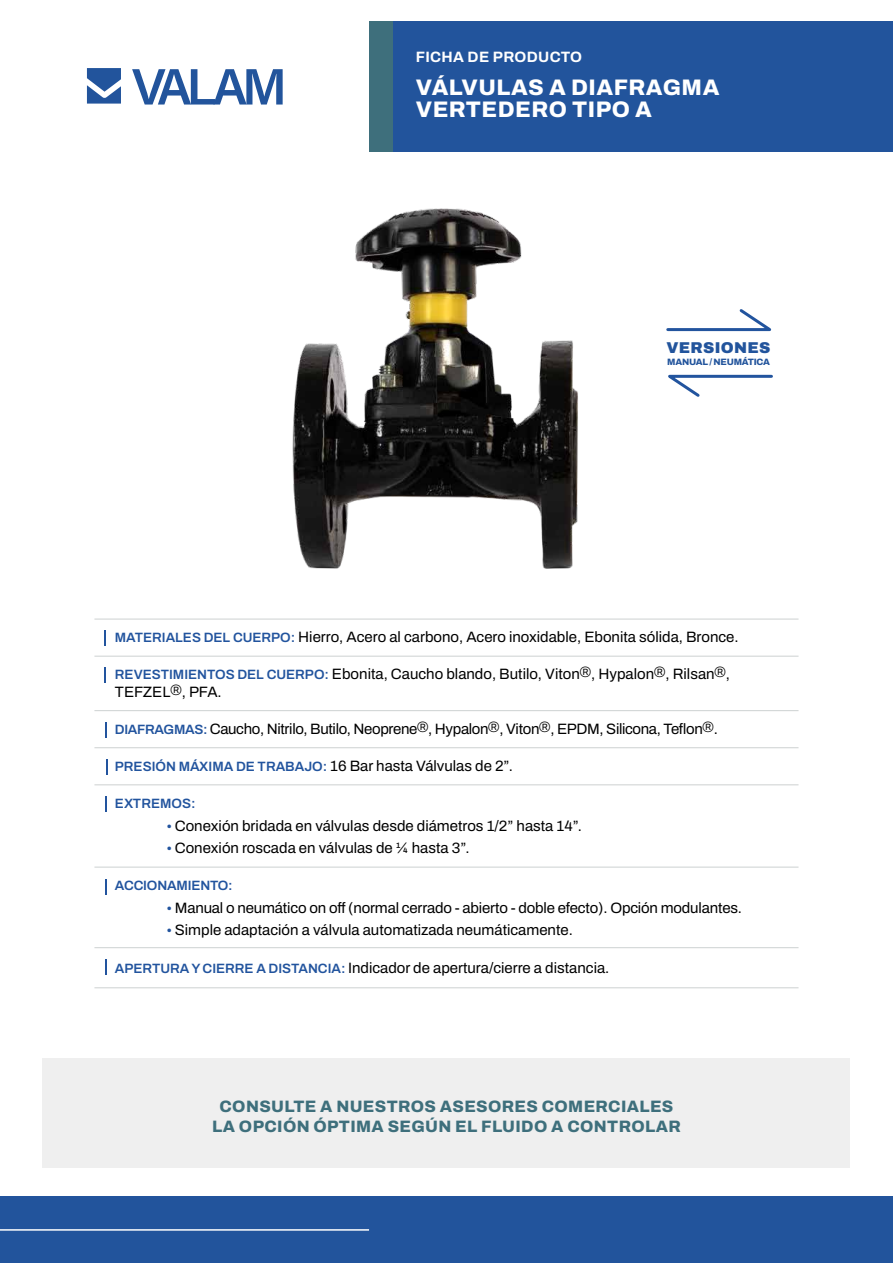
<style>
.page{position:relative;width:893px;height:1263px;background:#fff}
.page>*{position:absolute;margin:0;border:0;box-sizing:border-box;transform-origin:0 0}
.t1{font:800 22.5px/22.5px "Archivo";letter-spacing:.02em;color:#fff}
.t2{font:800 16.5px/19.5px "Archivo";letter-spacing:.02em;color:#3e6f7c;text-align:center}
.t3{font:900 15.6px "Archivo";letter-spacing:.02em;color:#22549c}
.t4{font:15px/18px "Archivo";color:#000}
.t5{font:15px "Archivo";letter-spacing:-.02em;color:#000}
.t6{font:700 15px "Archivo";letter-spacing:.02em;color:#fff}
.t7{font:600 13.5px "Archivo";color:#22549e}
.t8{font:800 9.15px "Archivo";letter-spacing:-.025em;color:#22549c}
.s1{font-weight:600;font-size:13.5px;color:#22549e}
.s2{font-weight:400;font-size:15px;color:#000}
</style>
<div class="page">
<img style="left:184px;top:21px;width:510px;height:728px">
<svg style="left:104px;top:630px;width:2px;height:15px"></svg>
<svg style="left:104px;top:668px;width:2px;height:15px"></svg>
<svg style="left:105px;top:722px;width:2px;height:15px"></svg>
<svg style="left:106px;top:759px;width:1px;height:16px"></svg>
<svg style="left:105px;top:796px;width:2px;height:15px"></svg>
<svg style="left:105px;top:879px;width:2px;height:15px"></svg>
<svg style="left:105px;top:959px;width:2px;height:15px"></svg>
<div style="left:0;top:1197px;width:893px;height:66px;background:#22549c"></div>
<div style="left:379px;top:21px;width:514px;height:130px;background:#22549c"></div>
<svg style="left:132px;top:69px;width:151px;height:36px"></svg>
<svg style="left:87px;top:68px;width:34px;height:36px"></svg>
<div style="left:370px;top:21px;width:23px;height:130px;background:#3e6f7c"></div>
<hr style="left:0;top:1229px;width:369px;height:2px;background:#fff">
<div style="left:43px;top:1059px;width:807px;height:109px;background:#efefef"></div>
<hr style="left:94px;top:656px;width:704px;height:1px;background:#cdd1d1">
<hr style="left:94px;top:710px;width:704px;height:1px;background:#cdd1d1">
<hr style="left:94px;top:619px;width:704px;height:1px;background:#cdd1d1">
<hr style="left:94px;top:747px;width:704px;height:1px;background:#cdd1d1">
<hr style="left:94px;top:784px;width:704px;height:1px;background:#cdd1d1">
<hr style="left:94px;top:867px;width:704px;height:1px;background:#cdd1d1">
<hr style="left:94px;top:947px;width:704px;height:1px;background:#cdd1d1">
<hr style="left:94px;top:987px;width:704px;height:1px;background:#cdd1d1">
<svg style="left:665px;top:306px;width:107px;height:27px"></svg>
<svg style="left:660px;top:373px;width:113px;height:26px"></svg>
<p class="t6" style="left:416px;top:46px;width:168px">FICHA DE PRODUCTO</p>
<h1 class="t1" style="left:416px;top:76px;width:305px">VÁLVULAS A DIAFRAGMA<br>VERTEDERO TIPO A</h1>
<p class="t3" style="left:666px;top:336px;width:105px">VERSIONES</p>
<p class="t8" style="left:667px;top:355px;width:104px">MANUAL / NEUMÁTICA</p>
<p class="t4" style="left:115px;top:627px;width:625px"><span class="s1">MATERIALES DEL CUERPO:</span> Hierro, Acero al carbono, Acero inoxidable, Ebonita sólida, Bronce.</p>
<p class="t4" style="left:115px;top:664px;width:617px"><span class="s1">REVESTIMIENTOS DEL CUERPO:</span> Ebonita, Caucho blando, Butilo, Viton®, Hypalon®, Rilsan®,<br>TEFZEL®, PFA.</p>
<p class="t5" style="left:115px;top:717px;width:604px"><span class="s1">DIAFRAGMAS:</span> Caucho, Nitrilo, Butilo, Neoprene®, Hypalon®, Viton®, EPDM, Silicona, Teflon®.</p>
<p class="t7" style="left:115px;top:756px;width:399px">PRESIÓN MÁXIMA DE TRABAJO: <span class="s2">16 Bar hasta Válvulas de 2”.</span></p>
<p class="t7" style="left:115px;top:793px;width:82px">EXTREMOS:</p>
<p class="t4" style="left:166px;top:816px;width:417px"><span class="s1">•</span> Conexión bridada en válvulas desde diámetros 1/2” hasta 14”.</p>
<p class="t4" style="left:166px;top:839px;width:305px"><span class="s1">•</span> Conexión roscada en válvulas de ¼ hasta 3”.</p>
<p class="t7" style="left:115px;top:876px;width:119px">ACCIONAMIENTO:</p>
<p class="t4" style="left:166px;top:899px;width:577px"><span class="s1">•</span> Manual o neumático on off (normal cerrado - abierto - doble efecto). Opción modulantes.</p>
<p class="t4" style="left:166px;top:921px;width:408px"><span class="s1">•</span> Simple adaptación a válvula automatizada neumáticamente.</p>
<p class="t4" style="left:115px;top:958px;width:496px"><span class="s1">APERTURA Y CIERRE A DISTANCIA:</span> Indicador de apertura/cierre a distancia.</p>
<p class="t2" style="left:212px;top:1097px;width:470px">CONSULTE A NUESTROS ASESORES COMERCIALES<br>LA OPCIÓN ÓPTIMA SEGÚN EL FLUIDO A CONTROLAR</p>
</div>
